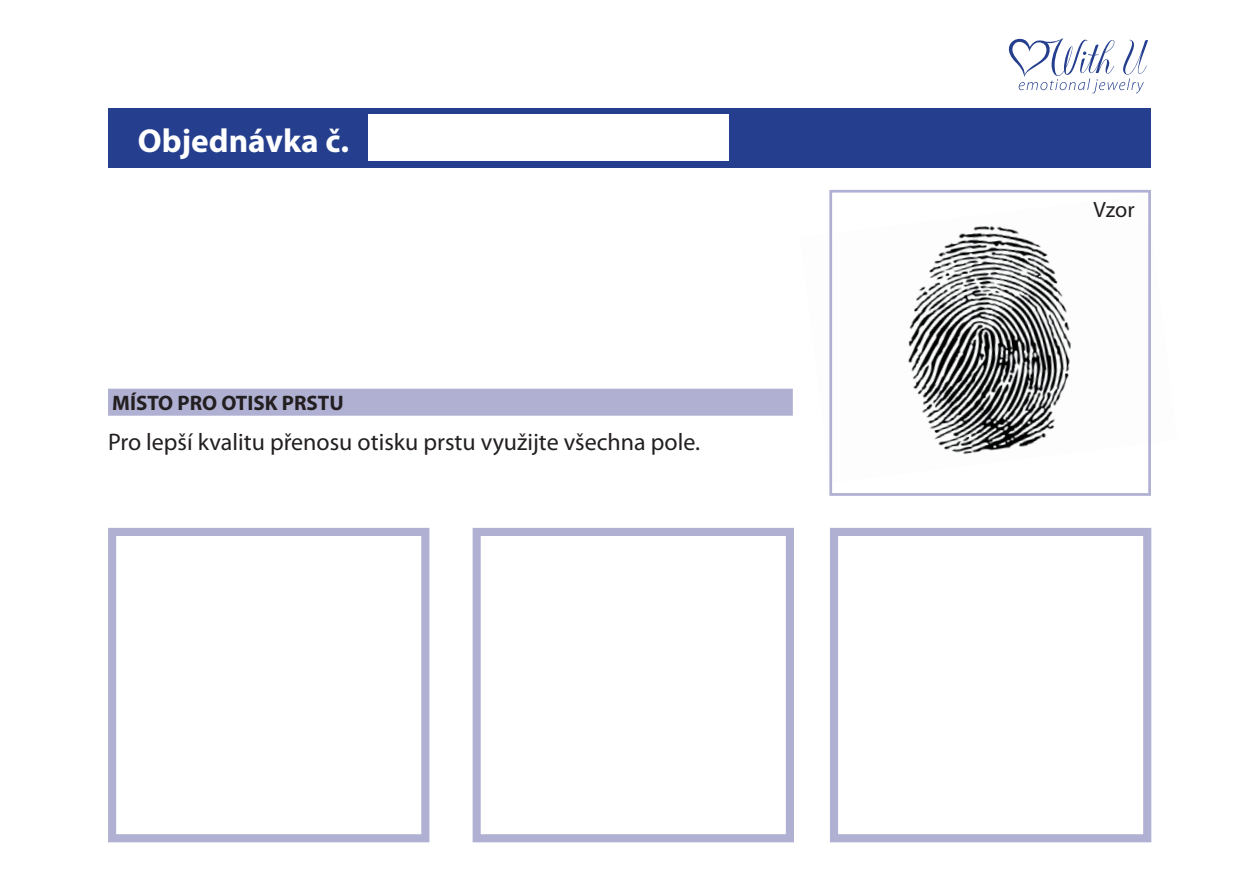
<style>
.page{position:relative;width:1259px;height:893px;background:#fff}
.page>*{position:absolute;margin:0;border:0;box-sizing:border-box;transform-origin:0 0}
.t1{font:700 33.3px "Myriad Pro";color:#fff}
.t2{font:24px "Myriad Pro";color:#231f20}
.t3{font:22.2px "Myriad Pro";color:#231f20}
.t4{font:700 21px "Myriad Pro";color:#231f20}
</style>
<div class="page">
<img style="left:908px;top:226px;width:163px;height:229px">
<svg style="left:1008px;top:38px;width:140px;height:56px"></svg>
<div style="left:108px;top:108px;width:1043px;height:59px;background:#253f8e"></div>
<div style="left:368px;top:114px;width:360px;height:47px;background:#fff"></div>
<div style="left:829px;top:190px;width:322px;height:306px;border:3px solid #afb0d2"></div>
<div style="left:108px;top:528px;width:321px;height:314px;border:8px solid #afb0d2"></div>
<div style="left:472px;top:528px;width:322px;height:314px;border:8px solid #afb0d2"></div>
<div style="left:830px;top:528px;width:321px;height:314px;border:8px solid #afb0d2"></div>
<div style="left:108px;top:389px;width:685px;height:27px;background:#afb0d2"></div>
<h1 class="t1" style="left:138px;top:120px;width:213px">Objednávka č.</h1>
<p class="t4" style="left:112px;top:389px;width:233px">MÍSTO PRO OTISK PRSTU</p>
<p class="t2" style="left:108px;top:427px;width:593px">Pro lepší kvalitu přenosu otisku prstu využijte všechna pole.</p>
<p class="t3" style="left:1093px;top:196px;width:43px">Vzor</p>
</div>
